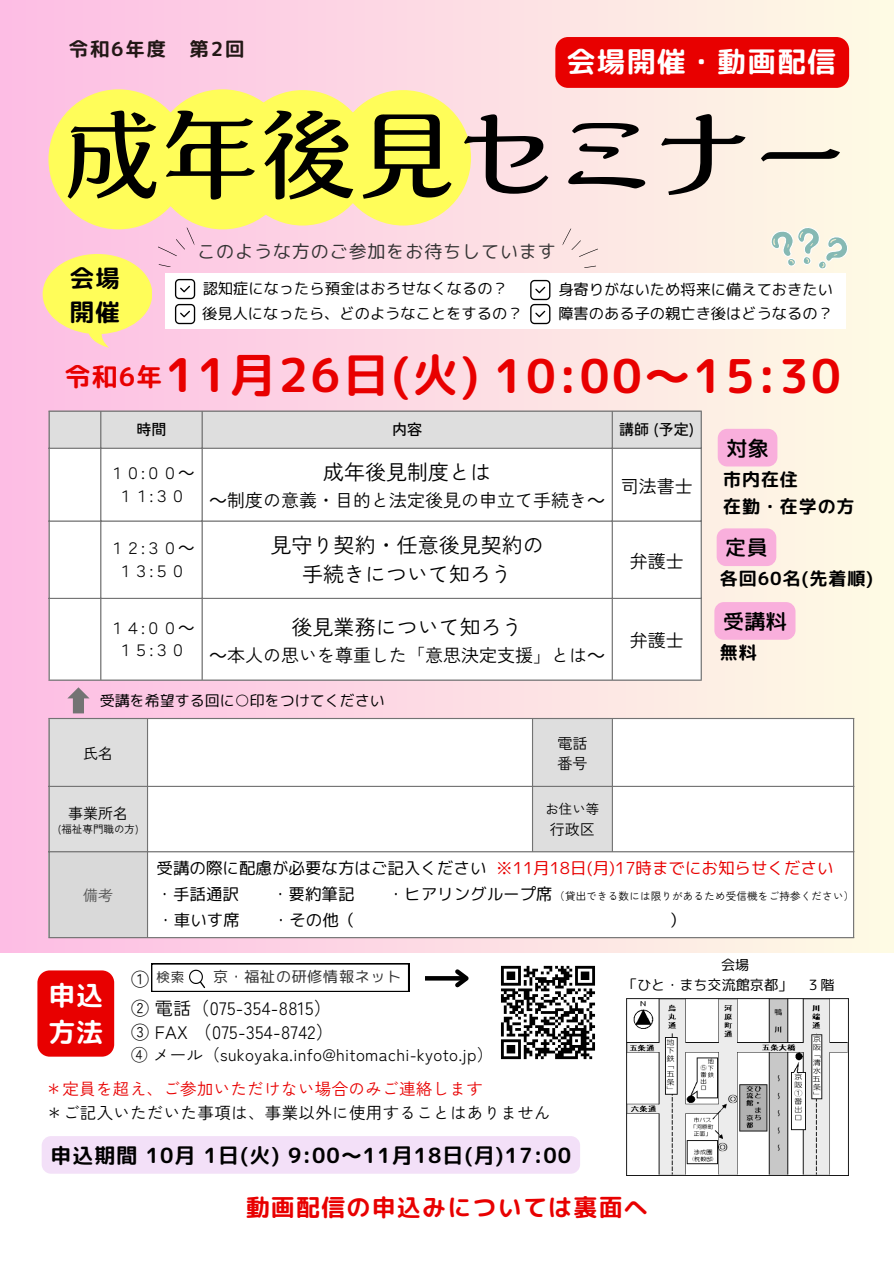
<style>
.page{position:relative;width:894px;height:1264px;background:#fff}
.page>*{position:absolute;margin:0;border:0;box-sizing:border-box;transform-origin:0 0}
.t1{font:94.5px "Motoya Arata Std W4";letter-spacing:.04em;color:#000}
.t2{font:46.5px "rounded mplus 1 p bold";letter-spacing:.05em;color:#e80000}
.t3{font:28.65px "rounded mplus 1 p bold";letter-spacing:.05em;color:#fff}
.t4{font:27px/37.2px "rounded mplus 1 p bold";color:#fff}
.t5{font:25.65px "rounded mplus 1 p bold";color:#e80000}
.t6{font:24.45px/33.9px "rounded mplus 1 p bold";color:#000}
.t7{font:24px "rounded mplus 1 p bold";letter-spacing:.05em;color:#e80000}
.t8{font:21px "Zen Kaku Gothic New";color:#000}
.t9{font:21px "rounded mplus 1 p medium";letter-spacing:.02em;color:#000}
.t10{font:20.85px "rounded mplus 1 p bold";letter-spacing:.05em;color:#000}
.t11{font:19.35px "rounded mplus 1 p bold";letter-spacing:.1em;color:#221816}
.t12{font:18px "Zen Kaku Gothic New";color:#000}
.t13{font:18px "Zen Kaku Gothic New";letter-spacing:.02em;color:#000}
.t14{font:18px/27px "rounded mplus 1 p bold";letter-spacing:.05em;color:#000}
.t15{font:18px "rounded mplus 1 p regular";letter-spacing:.05em;color:#333}
.t16{font:16.5px "Zen Kaku Gothic New";letter-spacing:.02em;color:#000}
.t17{font:16.5px "rounded mplus 1 p regular";color:#e80000}
.t18{font:16.5px "rounded mplus 1 p regular";color:#000}
.t19{font:16.5px "Zen Kaku Gothic New";letter-spacing:.02em;color:#e80000}
.t20{font:15.3px "rounded mplus 1 p regular";color:#000}
.t21{font:15px "rounded mplus 1 p regular";color:#000}
.t22{font:15px "Zen Kaku Gothic New";color:#000}
.t23{font:15px "rounded mplus 1 p regular";letter-spacing:.05em;color:#333}
.t24{font:500 15px "Zen Kaku Gothic New";color:#000}
.t25{font:15px "Zen Kaku Gothic New";color:#545454}
.t26{font:14.1px "rounded mplus 1 p regular";color:#000}
.t27{font:13.5px "Zen Kaku Gothic New";color:#000}
.t28{font:13.5px "rounded mplus 1 p regular";color:#333}
.t29{font:10.5px "Zen Kaku Gothic New";letter-spacing:.02em;color:#000}
.t30{font:10.5px "Zen Kaku Gothic New";color:#000}
.s1{font-family:"Noto Sans CJ Ksc"}
.s2{color:#000}
</style>
<div class="page">
<div style="left:0;top:0;width:893px;height:952px;background:linear-gradient(to right,#fcbce3,#fdfbe4)"></div>
<div style="left:48px;top:89px;width:140px;height:140px;background:#fffd59;border-radius:50%"></div>
<div style="left:152px;top:89px;width:140px;height:140px;background:#fffd59;border-radius:50%"></div>
<div style="left:235px;top:90px;width:135px;height:135px;background:#fffd59;border-radius:50%"></div>
<div style="left:335px;top:90px;width:136px;height:135px;background:#fffd59;border-radius:50%"></div>
<div style="left:165px;top:273px;width:679px;height:56px;background:#fff"></div>
<svg style="left:530px;top:280px;width:20px;height:44px"></svg>
<svg style="left:763px;top:215px;width:90px;height:68px"></svg>
<svg style="left:561px;top:228px;width:37px;height:40px"></svg>
<svg style="left:43px;top:226px;width:152px;height:121px;background:#fadcac"></svg>
<div style="left:50px;top:411px;width:650px;height:36px;background:#dedede"></div>
<svg style="left:50px;top:449px;width:650px;height:230px"></svg>
<hr style="left:48px;top:411px;width:2px;height:268px;background:#737373">
<hr style="left:100px;top:411px;width:1px;height:268px;background:#737373">
<hr style="left:201px;top:411px;width:2px;height:268px;background:#737373">
<hr style="left:611px;top:411px;width:1px;height:268px;background:#737373">
<hr style="left:700px;top:411px;width:1px;height:268px;background:#737373">
<hr style="left:48px;top:410px;width:653px;height:1px;background:#737373">
<hr style="left:48px;top:447px;width:653px;height:2px;background:#737373">
<hr style="left:48px;top:520px;width:653px;height:1px;background:#737373">
<hr style="left:48px;top:598px;width:653px;height:1px;background:#737373">
<hr style="left:48px;top:679px;width:653px;height:1px;background:#737373">
<svg style="left:67px;top:687px;width:22px;height:26px"></svg>
<div style="left:50px;top:719px;width:97px;height:132px;background:#dedede"></div>
<svg style="left:148px;top:719px;width:704px;height:218px"></svg>
<div style="left:49px;top:851px;width:99px;height:86px;background:#d9d9d9"></div>
<hr style="left:48px;top:719px;width:2px;height:218px;background:#737373">
<hr style="left:147px;top:719px;width:1px;height:218px;background:#737373">
<hr style="left:532px;top:719px;width:1px;height:132px;background:#737373">
<hr style="left:611px;top:719px;width:1px;height:132px;background:#737373">
<hr style="left:852px;top:719px;width:1px;height:218px;background:#737373">
<hr style="left:48px;top:718px;width:805px;height:1px;background:#737373">
<hr style="left:48px;top:785px;width:805px;height:2px;background:#737373">
<hr style="left:48px;top:851px;width:805px;height:1px;background:#737373">
<hr style="left:48px;top:937px;width:805px;height:1px;background:#737373">
<svg style="left:425px;top:976px;width:26px;height:4px"></svg>
<svg style="left:451px;top:969px;width:18px;height:19px"></svg>
<img style="left:626px;top:998px;width:222px;height:177px">
<div style="left:37px;top:970px;width:77px;height:86px;background:#e80000"></div>
<svg style="left:151px;top:963px;width:258px;height:28px"></svg>
<img style="left:501px;top:965px;width:94px;height:95px">
<div style="left:42px;top:1136px;width:538px;height:37px;background:#f3e0f8;border-radius:9px"></div>
<div style="left:717px;top:429px;width:60px;height:37px;background:#f9afdc;border-radius:9px"></div>
<div style="left:714px;top:602px;width:81px;height:37px;background:#f9afdc;border-radius:9px"></div>
<div style="left:716px;top:528px;width:60px;height:38px;background:#f9afdc;border-radius:9px"></div>
<div style="left:555px;top:37px;width:293px;height:51px;background:#e80000;border-radius:13px"></div>
<p class="t11" style="left:69px;top:35px;width:177px">令和6年度 第2回</p>
<p class="t3" style="left:566px;top:41px;width:271px">会場開催・動画配信</p>
<p class="t1" style="left:65px;top:108px;width:784px">成年後見セミナー</p>
<p class="t6" style="left:70px;top:260px;width:51px">会場開催</p>
<p class="t15" style="left:197px;top:238px;width:360px">このような方のご参加をお待ちしています</p>
<h5 class="t20" style="left:203px;top:277px;width:306px">認知症になったら預金はおろせなくなるの？</h5>
<p class="t20" style="left:202px;top:302px;width:322px">後見人になったら、どのようなことをするの？</p>
<h1 class="t20" style="left:558px;top:278px;width:276px">身寄りがないため将来に備えておきたい</h1>
<h3 class="t20" style="left:558px;top:302px;width:276px">障害のある子の親亡き後はどうなるの？</h3>
<p class="t5" style="left:65px;top:358px;width:99px">令和6年</p>
<p class="t2" style="left:165px;top:343px;width:676px">11月26日(火) 10:00～15:30</p>
<p class="t24" style="left:136px;top:418px;width:31px">時間</p>
<p class="t24" style="left:392px;top:418px;width:31px">内容</p>
<p class="t24" style="left:619px;top:418px;width:76px">講師 (予定)</p>
<p class="t16" style="left:108px;top:460px;width:87px">１０:００<span class="s1">～</span></p>
<p class="t16" style="left:116px;top:482px;width:71px">１１:３０</p>
<p class="t8" style="left:323px;top:456px;width:169px">成年後見制度とは</p>
<p class="t12" style="left:209px;top:486px;width:396px"><span class="s1">～</span>制度の意義・目的と法定後見の申立て手続き<span class="s1">～</span></p>
<p class="t12" style="left:620px;top:472px;width:73px">司法書士</p>
<h4 class="t16" style="left:108px;top:535px;width:87px">１２:３０<span class="s1">～</span></h4>
<h2 class="t16" style="left:116px;top:557px;width:71px">１３:５０</h2>
<p class="t16" style="left:108px;top:614px;width:87px">１４:００<span class="s1">～</span></p>
<p class="t16" style="left:116px;top:637px;width:71px">１５:３０</p>
<h2 class="t8" style="left:270px;top:529px;width:274px">見守り契約・任意後見契約の</h2>
<h4 class="t8" style="left:302px;top:558px;width:211px">手続きについて知ろう</h4>
<p class="t8" style="left:291px;top:610px;width:232px">後見業務について知ろう</p>
<p class="t12" style="left:209px;top:641px;width:396px"><span class="s1">～</span>本人の思いを尊重した「意思決定支援」とは<span class="s1">～</span></p>
<p class="t21" style="left:100px;top:690px;width:286px">受講を希望する回に○印をつけてください</p>
<p class="t22" style="left:83px;top:741px;width:31px">氏名</p>
<p class="t22" style="left:68px;top:801px;width:61px">事業所名</p>
<p class="t30" style="left:58px;top:820px;width:82px">(福祉専門職の方)</p>
<p class="t22" style="left:557px;top:731px;width:31px">電話</p>
<p class="t22" style="left:557px;top:752px;width:31px">番号</p>
<p class="t27" style="left:545px;top:798px;width:55px">お住い等</p>
<p class="t22" style="left:549px;top:817px;width:46px">行政区</p>
<p class="t12" style="left:629px;top:547px;width:55px">弁護士</p>
<p class="t12" style="left:629px;top:626px;width:55px">弁護士</p>
<p class="t9" style="left:726px;top:433px;width:44px">対象</p>
<p class="t14" style="left:723px;top:465px;width:133px">市内在住<br>在勤・在学の方</p>
<p class="t9" style="left:725px;top:532px;width:44px">定員</p>
<p class="t14" style="left:719px;top:565px;width:155px">各回60名(先着順)</p>
<p class="t9" style="left:722px;top:606px;width:65px">受講料</p>
<p class="t14" style="left:719px;top:638px;width:38px">無料</p>
<p class="t25" style="left:83px;top:883px;width:31px">備考</p>
<p class="t4" style="left:48px;top:976px;width:56px">申込方法</p>
<p class="t17" style="left:156px;top:856px;width:678px"><span class="s2">受講の際に配慮が必要な方はご記入ください</span> ※11月18日(月)17時までにお知らせください</p>
<h3 class="t18" style="left:157px;top:908px;width:84px">・車いす席</h3>
<h3 class="t18" style="left:273px;top:908px;width:84px">・その他（</h3>
<h3 class="t18" style="left:668px;top:908px;width:18px">）</h3>
<p class="t18" style="left:157px;top:882px;width:84px">・手話通訳</p>
<p class="t18" style="left:272px;top:882px;width:84px">・要約筆記</p>
<p class="t18" style="left:387px;top:882px;width:166px">・ヒアリングループ席</p>
<p class="t29" style="left:554px;top:887px;width:301px">（貸出できる数には限りがあるため受信機をご持参ください）</p>
<p class="t28" style="left:156px;top:967px;width:29px">検索</p>
<p class="t23" style="left:213px;top:966px;width:190px">京・福祉の研修情報ネット</p>
<h5 class="t12" style="left:131px;top:964px;width:19px">①</h5>
<h6 class="t13" style="left:131px;top:993px;width:202px">② 電話（075-354-8815）</h6>
<h5 class="t13" style="left:131px;top:1018px;width:204px">③ FAX （075-354-8742）</h5>
<h6 class="t16" style="left:131px;top:1041px;width:363px">④ メール（sukoyaka.info@hitomachi-kyoto.jp）</h6>
<p class="t26" style="left:721px;top:954px;width:30px">会場</p>
<p class="t26" style="left:623px;top:975px;width:213px">「ひと・まち交流館京都」 ３階</p>
<p class="t19" style="left:46px;top:1075px;width:438px">＊定員を超え、ご参加いただけない場合のみご連絡します</p>
<h6 class="t16" style="left:46px;top:1099px;width:506px">＊ご記入いただいた事項は、事業以外に使用することはありません</h6>
<p class="t10" style="left:51px;top:1140px;width:522px">申込期間 10月 1日(火) 9:00～11月18日(月)17:00</p>
<p class="t7" style="left:245px;top:1189px;width:403px">動画配信の申込みについては裏面へ</p>
</div>
